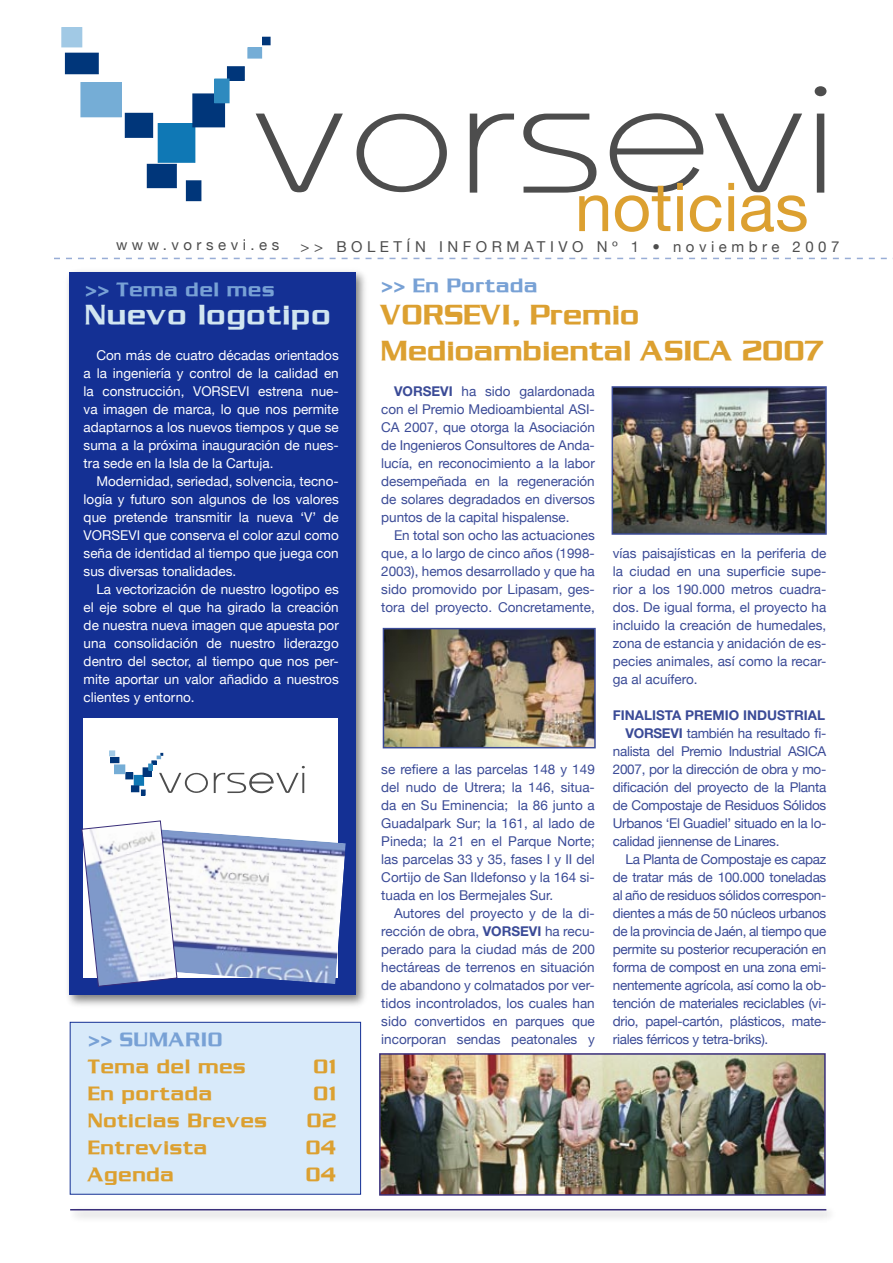
<style>
.page{position:relative;width:893px;height:1263px;background:#fff}
.page>*{position:absolute;margin:0;border:0;box-sizing:border-box;transform-origin:0 0}
.t1{font:67.5px "Helvetica Neue";color:#dca030}
.t2{font:700 30px/36px "Chaney";letter-spacing:-.025em;color:#dca030}
.t3{font:700 30px "Chaney";color:#d1e5f0}
.titulo{font:700 21px "Chaney";color:#dca030}
.ante-titulo{font:700 21px "Chaney";color:#78a1d5}
.t4{font:15px "Helvetica Neue";letter-spacing:.3em;color:#4d4d4d}
.texto_normal{font:13.5px/18px "Helvetica Neue";color:#3b4b97;text-align:justify}
.t5{font:13.5px/18px "Helvetica Neue";color:#fff;text-align:justify}
.texto_normal-2{font:700 13.5px "Helvetica Neue";color:#3b4b97}
.s1{font-weight:700}
</style>
<div class="page">
<div style="left:70px;top:1022px;width:291px;height:172px;background:#d8eafa"></div>
<div style="left:70px;top:1022px;width:291px;height:172px;border:1px solid #143094"></div>
<div style="left:158px;top:124px;width:37px;height:38px;background:#0f78b5"></div>
<div style="left:158px;top:123px;width:37px;height:40px;border:1px solid #0f78b5"></div>
<div style="left:147px;top:164px;width:29px;height:24px;background:#00367a"></div>
<div style="left:147px;top:164px;width:30px;height:24px;border:1px solid #00367a"></div>
<div style="left:125px;top:113px;width:28px;height:24px;background:#00367a"></div>
<div style="left:125px;top:113px;width:28px;height:25px;border:1px solid #00367a"></div>
<div style="left:193px;top:94px;width:32px;height:33px;background:#00367a"></div>
<div style="left:192px;top:93px;width:33px;height:34px;border:1px solid #00367a"></div>
<div style="left:227px;top:67px;width:17px;height:13px;background:#00367a"></div>
<div style="left:227px;top:66px;width:18px;height:15px;border:1px solid #00367a"></div>
<div style="left:65px;top:53px;width:33px;height:21px;background:#00367a"></div>
<div style="left:65px;top:53px;width:34px;height:21px;border:1px solid #00367a"></div>
<div style="left:263px;top:37px;width:7px;height:8px;background:#00367a"></div>
<div style="left:262px;top:37px;width:9px;height:8px;border:1px solid #00367a"></div>
<div style="left:81px;top:83px;width:40px;height:34px;background:#75add6"></div>
<div style="left:80px;top:82px;width:42px;height:35px;border:1px solid #75add6"></div>
<div style="left:62px;top:28px;width:20px;height:19px;background:#a1c9e5"></div>
<div style="left:61px;top:27px;width:21px;height:20px;border:1px solid #a1c9e5"></div>
<div style="left:248px;top:48px;width:14px;height:10px;background:#75add6"></div>
<div style="left:247px;top:47px;width:15px;height:12px;border:1px solid #75add6"></div>
<div style="left:215px;top:79px;width:14px;height:24px;background:#2e8abf"></div>
<div style="left:214px;top:79px;width:16px;height:24px;border:1px solid #2e8abf"></div>
<div style="left:186px;top:181px;width:15px;height:20px;background:#00367a"></div>
<div style="left:186px;top:180px;width:15px;height:21px;border:1px solid #00367a"></div>
<svg style="left:356px;top:114px;width:91px;height:78px"></svg>
<svg style="left:470px;top:114px;width:44px;height:79px"></svg>
<svg style="left:523px;top:114px;width:73px;height:79px"></svg>
<svg style="left:715px;top:114px;width:87px;height:78px"></svg>
<svg style="left:815px;top:86px;width:11px;height:107px"></svg>
<svg style="left:256px;top:114px;width:87px;height:78px"></svg>
<svg style="left:611px;top:114px;width:91px;height:77px"></svg>
<div style="left:64px;top:267px;width:305px;height:742px;background:#000;opacity:.5"></div>
<div style="left:69px;top:272px;width:286px;height:723px;background:#143094"></div>
<svg style="left:54px;top:258px;width:839px;height:1px"></svg>
<div style="left:83px;top:719px;width:254px;height:259px;background:#fff"></div>
<div style="left:67px;top:1203px;width:771px;height:21px;background:#f7f7f8"></div>
<hr style="left:70px;top:1209px;width:756px;height:1px;background:#392e7a">
<div style="left:134px;top:775px;width:10px;height:10px;background:#0f78b5"></div>
<div style="left:131px;top:786px;width:8px;height:6px;background:#00367a"></div>
<div style="left:126px;top:773px;width:7px;height:6px;background:#00367a"></div>
<div style="left:111px;top:757px;width:8px;height:6px;background:#00367a"></div>
<div style="left:110px;top:757px;width:9px;height:6px;border:1px solid #00367a"></div>
<div style="left:115px;top:765px;width:10px;height:9px;background:#75add6"></div>
<div style="left:114px;top:765px;width:11px;height:9px;border:1px solid #75add6"></div>
<svg style="left:109px;top:751px;width:6px;height:5px"></svg>
<svg style="left:141px;top:753px;width:67px;height:42px"></svg>
<svg style="left:214px;top:718px;width:91px;height:75px"></svg>
<img style="left:177px;top:827px;width:169px;height:157px">
<svg style="left:81px;top:820px;width:96px;height:167px"></svg>
<img style="left:615px;top:389px;width:209px;height:143px">
<div style="left:612px;top:386px;width:215px;height:149px;border:2px solid #3b4b97"></div>
<img style="left:386px;top:631px;width:207px;height:114px">
<div style="left:383px;top:628px;width:213px;height:120px;border:2px solid #3b4b97"></div>
<img style="left:382px;top:1056px;width:441px;height:137px">
<div style="left:379px;top:1053px;width:447px;height:143px;border:2px solid #392e7a"></div>
<p class="t4" style="left:116px;top:235px;width:165px">www.vorsevi.es</p>
<p class="ante-titulo" style="left:85px;top:278px;width:192px">&gt;&gt; Tema del mes</p>
<p class="t1" style="left:575px;top:167px;width:235px">noticias</p>
<p class="t4" style="left:301px;top:237px;width:540px">&gt;&gt; BOLETÍN INFORMATIVO Nº 1 • noviembre 2007</p>
<p class="ante-titulo" style="left:381px;top:274px;width:159px">&gt;&gt; En Portada</p>
<p class="t3" style="left:85px;top:297px;width:248px">Nuevo logotipo</p>
<p class="t5" style="left:84px;top:346px;width:257px;text-indent:13px">Con más de cuatro décadas orientados a la ingeniería y control de la calidad en la construcción, VORSEVI estrena nue&shy;va imagen de marca, lo que nos permite adaptarnos a los nuevos tiempos y que se suma a la próxima inauguración de nues&shy;tra sede en la Isla de la Cartuja.</p>
<p class="t5" style="left:84px;top:472px;width:257px;text-indent:13px">Modernidad, seriedad, solvencia, tecno&shy;logía y futuro son algunos de los valores que pretende transmitir la nueva ‘V’ de VORSEVI que conserva el color azul como seña de identidad al tiempo que juega con sus diversas tonalidades.</p>
<p class="t5" style="left:84px;top:580px;width:257px;text-indent:13px">La vectorización de nuestro logotipo es el eje sobre el que ha girado la creación de nuestra nueva imagen que apuesta por una consolidación de nuestro liderazgo dentro del sector, al tiempo que nos per&shy;mite aportar un valor añadido a nuestros clientes y entorno.</p>
<p class="ante-titulo" style="left:88px;top:1027px;width:137px">&gt;&gt; SUMARIO</p>
<p class="titulo" style="left:88px;top:1054px;width:160px">Tema del mes</p>
<p class="titulo" style="left:314px;top:1054px;width:25px">01</p>
<p class="titulo" style="left:88px;top:1081px;width:126px">En portada</p>
<p class="titulo" style="left:314px;top:1081px;width:25px">01</p>
<p class="titulo" style="left:88px;top:1108px;width:181px">Noticias Breves</p>
<p class="titulo" style="left:307px;top:1108px;width:32px">02</p>
<p class="titulo" style="left:88px;top:1135px;width:122px">Entrevista</p>
<p class="titulo" style="left:306px;top:1135px;width:32px">04</p>
<p class="titulo" style="left:88px;top:1162px;width:88px">Agenda</p>
<p class="titulo" style="left:306px;top:1162px;width:32px">04</p>
<p class="t2" style="left:381px;top:296px;width:445px">VORSEVI, Premio<br>Medioambiental ASICA 2007</p>
<p class="texto_normal" style="left:381px;top:382px;width:215px;text-indent:13px"><span class="s1">VORSEVI</span> ha sido galardonada con el Premio Medioambiental ASI-CA 2007, que otorga la Asociación de Ingenieros Consultores de Anda&shy;lucía, en reconocimiento a la labor desempeñada en la regeneración de solares degradados en diversos puntos de la capital hispalense.</p>
<p class="texto_normal" style="left:381px;top:526px;width:215px;text-indent:13px">En total son ocho las actuaciones que, a lo largo de cinco años (1998- 2003), hemos desarrollado y que ha sido promovido por Lipasam, ges&shy;tora del proyecto. Concretamente,</p>
<p class="texto_normal" style="left:381px;top:760px;width:215px">se refiere a las parcelas 148 y 149 del nudo de Utrera; la 146, situa&shy;da en Su Eminencia; la 86 junto a Guadalpark Sur; la 161, al lado de Pineda; la 21 en el Parque Norte; las parcelas 33 y 35, fases I y II del Cortijo de San Ildefonso y la 164 si&shy;tuada en los Bermejales Sur.</p>
<p class="texto_normal" style="left:381px;top:904px;width:215px;text-indent:13px">Autores del proyecto y de la di&shy;rección de obra, <span class="s1">VORSEVI</span> ha recu&shy;perado para la ciudad más de 200 hectáreas de terrenos en situación de abandono y colmatados por ver&shy;tidos incontrolados, los cuales han sido convertidos en parques que incorporan sendas peatonales y</p>
<p class="texto_normal" style="left:613px;top:544px;width:215px">vías paisajísticas en la periferia de la ciudad en una superficie supe&shy;rior a los 190.000 metros cuadra&shy;dos. De igual forma, el proyecto ha incluido la creación de humedales, zona de estancia y anidación de es&shy;pecies animales, así como la recar&shy;ga al acuífero.</p>
<p class="texto_normal-2" style="left:613px;top:707px;width:214px">FINALISTA PREMIO INDUSTRIAL</p>
<p class="texto_normal" style="left:613px;top:724px;width:215px;text-indent:13px"><span class="s1">VORSEVI</span> también ha resultado fi&shy;nalista del Premio Industrial ASICA 2007, por la dirección de obra y mo&shy;dificación del proyecto de la Planta de Compostaje de Residuos Sólidos Urbanos ‘El Guadiel’ situado en la lo&shy;calidad jiennense de Linares.</p>
<p class="texto_normal" style="left:613px;top:850px;width:215px;text-indent:13px">La Planta de Compostaje es capaz de tratar más de 100.000 toneladas al año de residuos sólidos correspon&shy;dientes a más de 50 núcleos urbanos de la provincia de Jaén, al tiempo que permite su posterior recuperación en forma de compost en una zona emi&shy;nentemente agrícola, así como la ob&shy;tención de materiales reciclables (vi&shy;drio, papel-cartón, plásticos, mate&shy;riales férricos y tetra-briks).</p>
</div>
